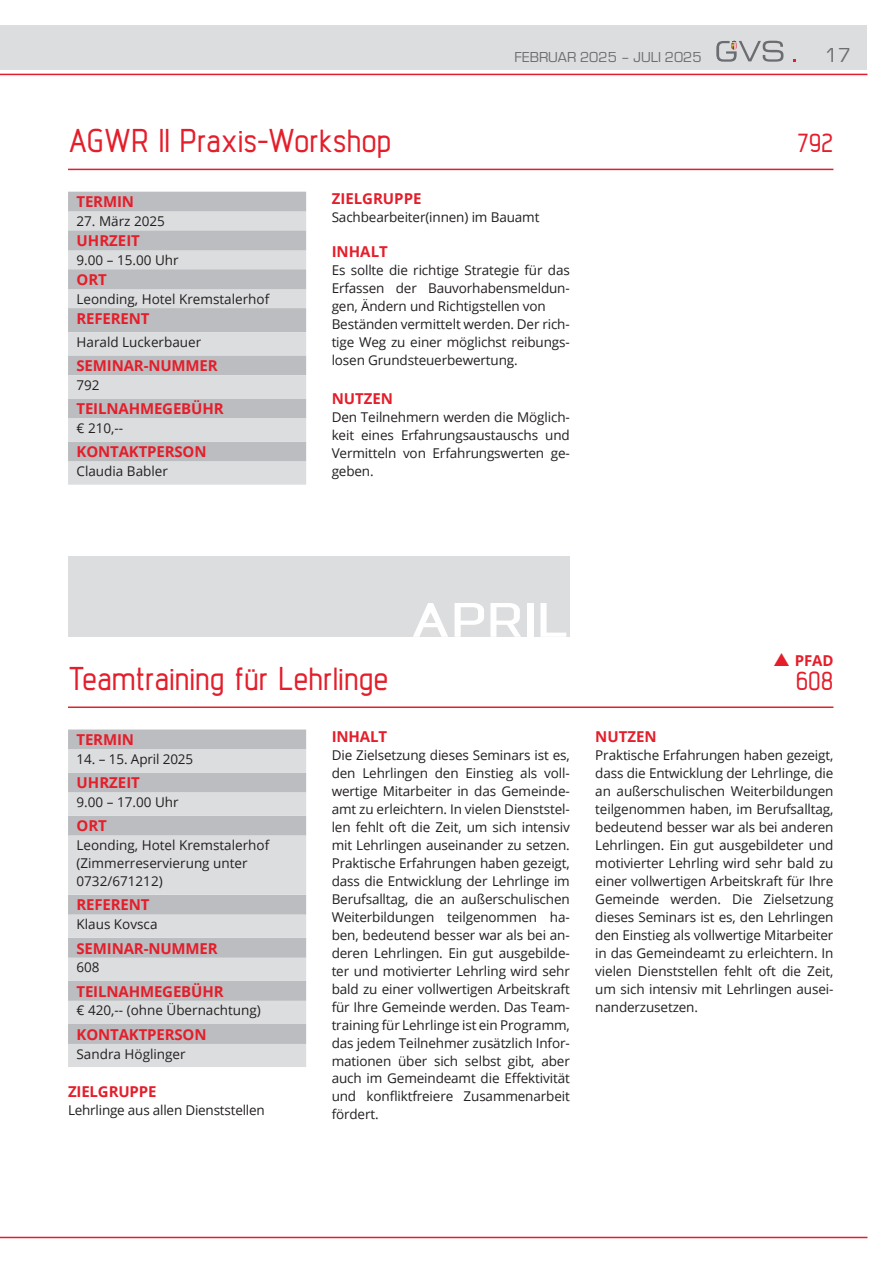
<style>
.page{position:relative;width:893px;height:1263px;background:#fff}
.page>*{position:absolute;margin:0;border:0;box-sizing:border-box;transform-origin:0 0}
.t1{font:700 48.3px "Intropol";letter-spacing:-.005em;color:#fff;scale:1.43 1}
.t2{font:500 33px "Intropol";letter-spacing:-.005em;color:#e41e2b}
.t3{font:500 27px "Intropol";letter-spacing:-.005em;color:#e41e2b}
.t4{font:21px "Eurostile";color:#6c6d70}
.t5{font:700 15px "Open Sans";letter-spacing:-.01em;color:#e41e2b}
.t6{font:15px "Eurostile";color:#6c6d70}
.t7{font:13.5px/18px "Open Sans";letter-spacing:-.01em;color:#231f20;text-align:justify}
</style>
<div class="page">
<div style="left:0;top:26px;width:867px;height:44px;background:#dcdddf"></div>
<hr style="left:0;top:74px;width:867px;height:1px;background:#e41e2b">
<hr style="left:0;top:1237px;width:867px;height:1px;background:#e41e2b">
<svg style="left:716px;top:40px;width:67px;height:22px"></svg>
<hr style="left:68px;top:169px;width:765px;height:1px;background:#e41e2b">
<div style="left:68px;top:192px;width:238px;height:20px;background:#bcbdc0"></div>
<svg style="left:68px;top:212px;width:238px;height:273px;background:#ceced1"></svg>
<hr style="left:68px;top:706px;width:765px;height:2px;background:#e41e2b">
<div style="left:68px;top:729px;width:238px;height:20px;background:#bcbdc0"></div>
<svg style="left:68px;top:749px;width:238px;height:318px;background:#d0d1d3"></svg>
<div style="left:68px;top:556px;width:502px;height:81px;background:#dcdddf"></div>
<p class="t6" style="left:515px;top:47px;width:189px">FEBRUAR 2025 – JULI 2025</p>
<h3 class="t4" style="left:825px;top:40px;width:27px">17</h3>
<h2 class="t2" style="left:68px;top:121px;width:325px">AGWR II Praxis-Workshop</h2>
<h3 class="t3" style="left:797px;top:126px;width:38px">792</h3>
<p class="t5" style="left:77px;top:191px;width:59px">TERMIN</p>
<p class="t7" style="left:77px;top:212px;width:90px">27. März 2025</p>
<p class="t5" style="left:77px;top:230px;width:65px">UHRZEIT</p>
<p class="t7" style="left:77px;top:251px;width:104px">9.00 – 15.00 Uhr</p>
<p class="t5" style="left:77px;top:269px;width:32px">ORT</p>
<p class="t7" style="left:77px;top:290px;width:194px">Leonding, Hotel Kremstalerhof</p>
<p class="t5" style="left:77px;top:308px;width:75px">REFERENT</p>
<p class="t7" style="left:77px;top:333px;width:126px">Harald Luckerbauer</p>
<p class="t5" style="left:77px;top:355px;width:143px">SEMINAR-NUMMER</p>
<p class="t7" style="left:77px;top:376px;width:25px">792</p>
<p class="t5" style="left:77px;top:398px;width:149px">TEILNAHMEGEBÜHR</p>
<p class="t7" style="left:77px;top:419px;width:48px">€ 210,--</p>
<p class="t5" style="left:77px;top:441px;width:132px">KONTAKTPERSON</p>
<p class="t7" style="left:77px;top:462px;width:93px">Claudia Babler</p>
<p class="t5" style="left:332px;top:188px;width:91px">ZIELGRUPPE</p>
<p class="t7" style="left:332px;top:208px;width:209px">Sachbearbeiter(innen) im Bauamt</p>
<p class="t5" style="left:332px;top:241px;width:58px">INHALT</p>
<p class="t7" style="left:332px;top:261px;width:240px;text-align:left">Es sollte die richtige Strategie für das Erfassen der Bauvorhabensmeldun&shy;gen, Ändern und Richtigstellen von Beständen vermittelt werden. Der rich&shy;tige Weg zu einer möglichst reibungs&shy;losen Grundsteuerbewertung.</p>
<p class="t5" style="left:332px;top:387px;width:63px">NUTZEN</p>
<p class="t7" style="left:332px;top:407px;width:240px">Den Teilnehmern werden die Möglich&shy;keit eines Erfahrungsaustauschs und Vermitteln von Erfahrungswerten ge&shy;geben.</p>
<h1 class="t1" style="left:409px;top:591px;width:114px">APRIL</h1>
<p class="t5" style="left:795px;top:650px;width:40px">PFAD</p>
<h2 class="t2" style="left:68px;top:659px;width:322px">Teamtraining für Lehrlinge</h2>
<h3 class="t3" style="left:796px;top:664px;width:39px">608</h3>
<p class="t5" style="left:77px;top:729px;width:59px">TERMIN</p>
<p class="t7" style="left:77px;top:750px;width:118px">14. – 15. April 2025</p>
<p class="t5" style="left:77px;top:772px;width:65px">UHRZEIT</p>
<p class="t7" style="left:77px;top:793px;width:104px">9.00 – 17.00 Uhr</p>
<p class="t5" style="left:77px;top:815px;width:32px">ORT</p>
<p class="t7" style="left:77px;top:836px;width:194px;text-align:left">Leonding, Hotel Kremstalerhof (Zimmerreservierung unter<br>0732/671212)</p>
<p class="t5" style="left:77px;top:894px;width:75px">REFERENT</p>
<p class="t7" style="left:77px;top:915px;width:83px">Klaus Kovsca</p>
<p class="t5" style="left:77px;top:937px;width:143px">SEMINAR-NUMMER</p>
<p class="t7" style="left:77px;top:958px;width:25px">608</p>
<p class="t5" style="left:77px;top:980px;width:149px">TEILNAHMEGEBÜHR</p>
<p class="t7" style="left:77px;top:1001px;width:186px">€ 420,-- (ohne Übernachtung)</p>
<p class="t5" style="left:77px;top:1024px;width:132px">KONTAKTPERSON</p>
<p class="t7" style="left:77px;top:1044px;width:111px">Sandra Höglinger</p>
<p class="t5" style="left:68px;top:1081px;width:90px">ZIELGRUPPE</p>
<p class="t7" style="left:68px;top:1101px;width:198px">Lehrlinge aus allen Dienststellen</p>
<p class="t5" style="left:332px;top:725px;width:57px">INHALT</p>
<p class="t7" style="left:332px;top:745px;width:240px">Die Zielsetzung dieses Seminars ist es, den Lehrlingen den Einstieg als voll&shy;wertige Mitarbeiter in das Gemeinde&shy;amt zu erleichtern. In vielen Dienststel&shy;len fehlt oft die Zeit, um sich intensiv mit Lehrlingen auseinander zu setzen.<br>Praktische Erfahrungen haben gezeigt, dass die Entwicklung der Lehrlinge im Berufsalltag, die an außerschulischen Weiterbildungen teilgenommen ha&shy;ben, bedeutend besser war als bei an&shy;deren Lehrlingen. Ein gut ausgebilde&shy;ter und motivierter Lehrling wird sehr bald zu einer vollwertigen Arbeitskraft für Ihre Gemeinde werden. Das Team&shy;training für Lehrlinge ist ein Programm, das jedem Teilnehmer zusätzlich Infor&shy;mationen über sich selbst gibt, aber auch im Gemeindeamt die Effektivität und konfliktfreiere Zusammenarbeit fördert.</p>
<p class="t5" style="left:595px;top:725px;width:63px">NUTZEN</p>
<p class="t7" style="left:595px;top:745px;width:240px">Praktische Erfahrungen haben gezeigt, dass die Entwicklung der Lehrlinge, die an außerschulischen Weiterbildungen teilgenommen haben, im Berufsalltag, bedeutend besser war als bei anderen Lehrlingen. Ein gut ausgebildeter und motivierter Lehrling wird sehr bald zu einer vollwertigen Arbeitskraft für Ihre Gemeinde werden. Die Zielsetzung dieses Seminars ist es, den Lehrlingen den Einstieg als vollwertige Mitarbeiter in das Gemeindeamt zu erleichtern. In vielen Dienststellen fehlt oft die Zeit, um sich intensiv mit Lehrlingen ausei&shy;nanderzusetzen.</p>
</div>
